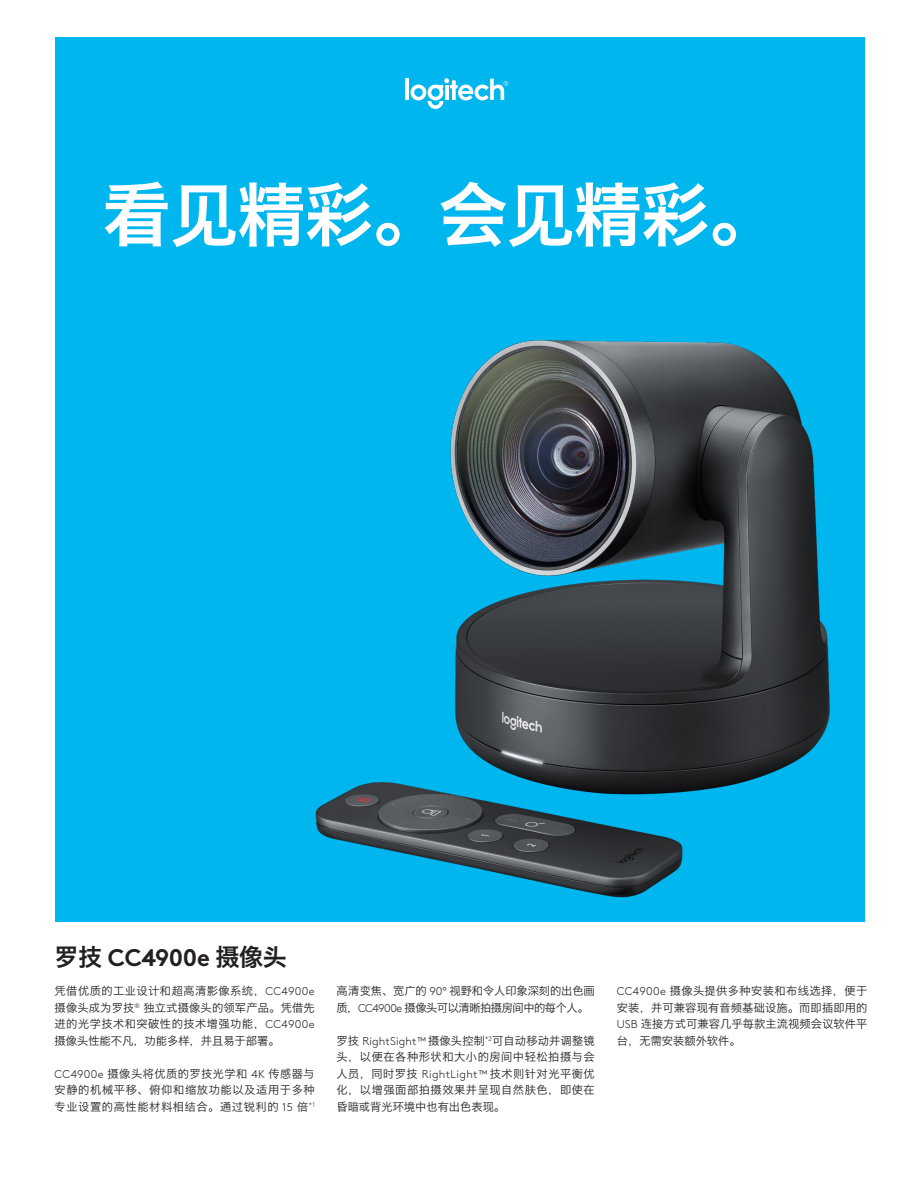
<style>
.page{position:relative;width:918px;height:1188px;background:#fff}
.page>*{position:absolute;margin:0;border:0;box-sizing:border-box;transform-origin:0 0}
.t1{font:69px "Hiragino Sans GB W6";letter-spacing:-.025em;color:#fff}
.t2{font:700 24px "Brown Std";letter-spacing:-.015em;color:#231f20}
.Body_Copy{font:11.25px/16.5px "Hiragino Sans GB W3";letter-spacing:.015em;color:#231f20;text-align:justify}
.Body_Copy-2{font:11.25px/16.5px "Hiragino Sans GB W3";letter-spacing:-.005em;color:#231f20}
.s1{font-family:"Hiragino Sans GB W6";font-weight:400}
.s2{font-family:"Brown Std";font-weight:300}
</style>
<div class="page">
<div style="left:55px;top:38px;width:810px;height:884px;background:#00b6ef"></div>
<hr style="left:405px;top:79px;width:4px;height:21px;background:#fff">
<svg style="left:411px;top:78px;width:97px;height:31px"></svg>
<hr style="left:445px;top:85px;width:4px;height:15px;background:#fff">
<img style="left:315px;top:340px;width:515px;height:558px">
<p class="t1" style="left:102px;top:169px;width:676px">看见精彩。会见精彩。</p>
<p class="t2" style="left:55px;top:943px;width:234px"><span class="s1">罗技</span> CC4900e <span class="s1">摄像头</span></p>
<p class="Body_Copy" style="left:55px;top:982px;width:262px">凭借优质的工业设计和超高清影像系统，<span class="s2">CC4900e</span>摄像头成为罗技<sup>®</sup> 独立式摄像头的领军产品。凭借先进的光学技术和突破性的技术增强功能，<span class="s2">CC4900e</span>摄像头性能不凡，功能多样，并且易于部署。</p>
<p class="Body_Copy" style="left:55px;top:1065px;width:262px"><span class="s2">CC4900e</span> 摄像头将优质的罗技光学和 <span class="s2">4K</span> 传感器与安静的机械平移、俯仰和缩放功能以及适用于多种专业设置的高性能材料相结合。通过锐利的 <span class="s2">15</span> 倍<sup>*1</sup></p>
<p class="Body_Copy-2" style="left:336px;top:982px;width:260px">高清变焦、宽广的 <span class="s2">90°</span> 视野和令人印象深刻的出色画质，<span class="s2">CC4900e</span> 摄像头可以清晰拍摄房间中的每个人。</p>
<p class="Body_Copy" style="left:336px;top:1032px;width:260px">罗技 <span class="s2">RightSight™</span> 摄像头控制<sup>*2</sup>可自动移动并调整镜头，以便在各种形状和大小的房间中轻松拍摄与会人员，同时罗技 <span class="s2">RightLight™</span> 技术则针对光平衡优化，以增强面部拍摄效果并呈现自然肤色，即使在昏暗或背光环境中也有出色表现。</p>
<p class="Body_Copy" style="left:617px;top:982px;width:252px"><span class="s2">CC4900e</span> 摄像头提供多种安装和布线选择，便于安装，并可兼容现有音频基础设施。而即插即用的<span class="s2">USB</span> 连接方式可兼容几乎每款主流视频会议软件平台，无需安装额外软件。</p>
</div>
